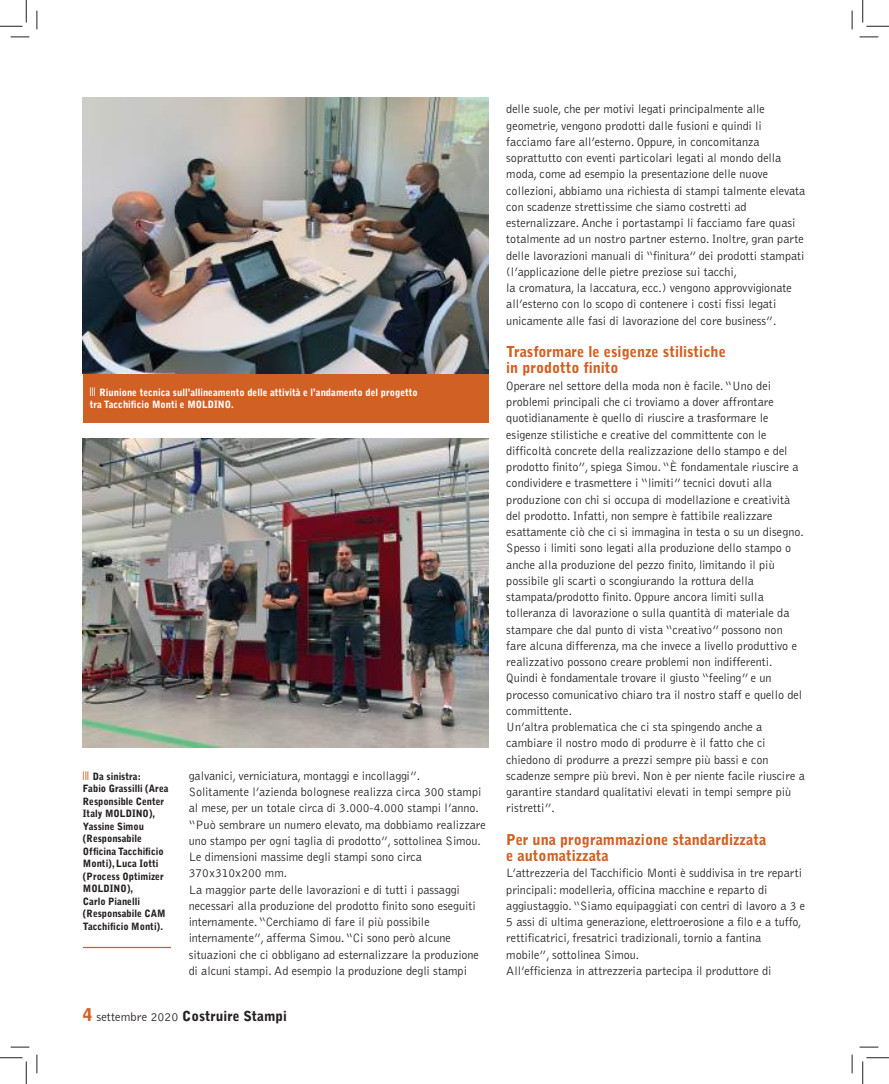
<style>
.page{position:relative;width:889px;height:1084px;background:#fff}
.page>*{position:absolute;margin:0;border:0;box-sizing:border-box;transform-origin:0 0}
.t1{font:900 15px/16.2px "Bell Gothic";color:#d16025}
.t2{font:900 13.75px "Bell Gothic";color:#241f1f}
.t3{font:300 12.5px/16.2px "Bell Gothic";color:#241f1f}
.t4{font:900 10px/12.5px "Bell Gothic";color:#241f1f;scale:.95 1}
.t5{font:900 10px/12.5px "Bell Gothic";color:#fff;scale:.95 1}
.s1{font-size:17.5px;color:#d16025}
.s2{font-weight:300;font-size:12.5px}
</style>
<div class="page">
<div style="left:83px;top:97px;width:405px;height:325px;background:#d16025"></div>
<img style="left:83px;top:97px;width:405px;height:276px">
<img style="left:83px;top:438px;width:405px;height:309px">
<hr style="left:83px;top:947px;width:88px;height:1px;background:#d16025">
<svg style="left:11px;top:36px;width:18px;height:2px"></svg>
<svg style="left:859px;top:36px;width:19px;height:2px"></svg>
<svg style="left:11px;top:1046px;width:18px;height:2px"></svg>
<svg style="left:859px;top:1046px;width:19px;height:2px"></svg>
<svg style="left:36px;top:11px;width:2px;height:18px"></svg>
<svg style="left:36px;top:1054px;width:2px;height:19px"></svg>
<svg style="left:851px;top:11px;width:2px;height:18px"></svg>
<svg style="left:851px;top:1054px;width:2px;height:19px"></svg>
<svg style="left:0;top:0;width:27px;height:27px"></svg>
<svg style="left:0;top:1057px;width:27px;height:27px"></svg>
<svg style="left:862px;top:0;width:27px;height:27px"></svg>
<svg style="left:862px;top:1057px;width:27px;height:27px"></svg>
<p class="t5" style="left:90px;top:386px;width:347px;text-indent:10px">Riunione tecnica sull’allineamento delle attività e l’andamento del progetto tra Tacchificio Monti e MOLDINO.</p>
<p class="t4" style="left:83px;top:770px;width:92px;text-indent:10px">Da sinistra:<br>Fabio Grassilli (Area<br>Responsible Center<br>Italy MOLDINO),<br>Yassine Simou (Responsabile<br>Officina Tacchificio<br>Monti), Luca Iotti (Process Optimizer<br>MOLDINO),<br>Carlo Pianelli (Responsabile CAM<br>Tacchificio Monti).</p>
<p class="t3" style="left:189px;top:768px;width:299px">galvanici, verniciatura, montaggi e incollaggi”.<br>Solitamente l’azienda bolognese realizza circa 300 stampi al mese, per un totale circa di 3.000-4.000 stampi l’anno. “Può sembrare un numero elevato, ma dobbiamo realizzare uno stampo per ogni taglia di prodotto”, sottolinea Simou.<br>Le dimensioni massime degli stampi sono circa 370x310x200 mm.<br>La maggior parte delle lavorazioni e di tutti i passaggi necessari alla produzione del prodotto finito sono eseguiti internamente. “Cerchiamo di fare il più possibile internamente”, afferma Simou. “Ci sono però alcune situazioni che ci obbligano ad esternalizzare la produzione di alcuni stampi. Ad esempio la produzione degli stampi</p>
<p class="t2" style="left:83px;top:1007px;width:205px"><span class="s1">4</span> <span class="s2">settembre 2020</span> Costruire Stampi</p>
<p class="t3" style="left:506px;top:101px;width:300px">delle suole, che per motivi legati principalmente alle geometrie, vengono prodotti dalle fusioni e quindi li facciamo fare all’esterno. Oppure, in concomitanza soprattutto con eventi particolari legati al mondo della moda, come ad esempio la presentazione delle nuove collezioni, abbiamo una richiesta di stampi talmente elevata con scadenze strettissime che siamo costretti ad esternalizzare. Anche i portastampi li facciamo fare quasi totalmente ad un nostro partner esterno. Inoltre, gran parte delle lavorazioni manuali di “finitura” dei prodotti stampati (l’applicazione delle pietre preziose sui tacchi,<br>la cromatura, la laccatura, ecc.) vengono approvvigionate all’esterno con lo scopo di contenere i costi fissi legati unicamente alle fasi di lavorazione del core business”.</p>
<p class="t1" style="left:506px;top:344px;width:221px">Trasformare le esigenze stilistiche in prodotto finito</p>
<p class="t3" style="left:506px;top:378px;width:300px">Operare nel settore della moda non è facile. “Uno dei problemi principali che ci troviamo a dover affrontare quotidianamente è quello di riuscire a trasformare le esigenze stilistiche e creative del committente con le difficoltà concrete della realizzazione dello stampo e del prodotto finito”, spiega Simou. “È fondamentale riuscire a condividere e trasmettere i “limiti” tecnici dovuti alla produzione con chi si occupa di modellazione e creatività del prodotto. Infatti, non sempre è fattibile realizzare esattamente ciò che ci si immagina in testa o su un disegno.<br>Spesso i limiti sono legati alla produzione dello stampo o anche alla produzione del pezzo finito, limitando il più possibile gli scarti o scongiurando la rottura della stampata/prodotto finito. Oppure ancora limiti sulla tolleranza di lavorazione o sulla quantità di materiale da stampare che dal punto di vista “creativo” possono non fare alcuna differenza, ma che invece a livello produttivo e realizzativo possono creare problemi non indifferenti.<br>Quindi è fondamentale trovare il giusto “feeling” e un processo comunicativo chiaro tra il nostro staff e quello del committente.<br>Un’altra problematica che ci sta spingendo anche a cambiare il nostro modo di produrre è il fatto che ci chiedono di produrre a prezzi sempre più bassi e con scadenze sempre più brevi. Non è per niente facile riuscire a garantire standard qualitativi elevati in tempi sempre più ristretti”.</p>
<p class="t1" style="left:506px;top:831px;width:261px">Per una programmazione standardizzata e automatizzata</p>
<p class="t3" style="left:506px;top:865px;width:300px">L’attrezzeria del Tacchificio Monti è suddivisa in tre reparti principali: modelleria, officina macchine e reparto di aggiustaggio. “Siamo equipaggiati con centri di lavoro a 3 e 5 assi di ultima generazione, elettroerosione a filo e a tuffo, rettificatrici, fresatrici tradizionali, tornio a fantina mobile”, sottolinea Simou.<br>All’efficienza in attrezzeria partecipa il produttore di</p>
</div>
